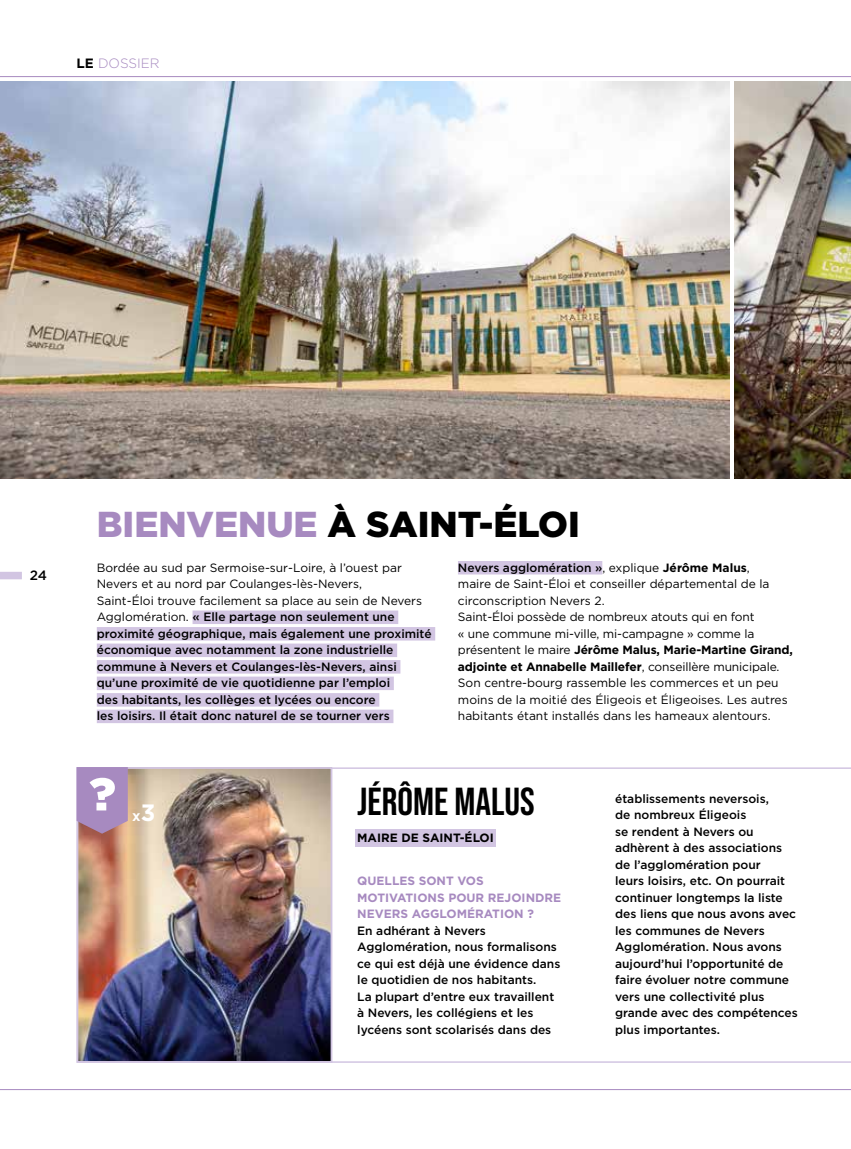
<style>
.page{position:relative;width:851px;height:1149px;background:#fff}
.page>*{position:absolute;margin:0;border:0;box-sizing:border-box;transform-origin:0 0}
.t1{font:39px "Bebas Neue";color:#000}
.t2{font:900 36px "Gotham";color:#000}
.t3{font:700 14.55px "Gotham";color:#fff}
.t4{font:300 13.5px "Gotham";color:#a78ac0}
.t5{font:500 13.5px "Gotham";color:#000}
.t6{font:500 12px/16.5px "Gotham";color:#000}
.t7{font:12px/16.5px "Gotham";color:#000}
.t8{font:700 12px/16.5px "Gotham";color:#a78ac0}
.t9{font:700 12px "Gotham";color:#000}
.s1{font-weight:700;color:#000}
.s2{color:#a78ac0}
.s3{font-weight:400}
.s4{font-weight:500}
.s5{font-weight:700}
.s6{font-size:23.55px}
</style>
<div class="page">
<img style="left:0;top:82px;width:729px;height:396px">
<img style="left:734px;top:82px;width:116px;height:396px">
<hr style="left:0;top:76px;width:850px;height:1px;background:#a78ac0">
<hr style="left:0;top:1088px;width:850px;height:1px;background:#a78ac0">
<div style="left:0;top:571px;width:22px;height:8px;background:#d2c5e2"></div>
<svg style="left:332px;top:767px;width:518px;height:295px"></svg>
<div style="left:192px;top:610px;width:206px;height:14px;background:#d2c5e2"></div>
<div style="left:97px;top:627px;width:338px;height:13px;background:#d2c5e2"></div>
<div style="left:97px;top:643px;width:300px;height:14px;background:#d2c5e2"></div>
<div style="left:97px;top:660px;width:303px;height:13px;background:#d2c5e2"></div>
<div style="left:97px;top:676px;width:297px;height:14px;background:#d2c5e2"></div>
<div style="left:97px;top:693px;width:282px;height:13px;background:#d2c5e2"></div>
<div style="left:97px;top:709px;width:296px;height:14px;background:#d2c5e2"></div>
<div style="left:458px;top:561px;width:144px;height:13px;background:#d2c5e2"></div>
<img style="left:80px;top:769px;width:249px;height:290px">
<div style="left:77px;top:766px;width:255px;height:296px;border:2px solid #d2c5e2"></div>
<svg style="left:77px;top:766px;width:51px;height:67px;background:#b498c0"></svg>
<p class="t4" style="left:77px;top:55px;width:85px"><span class="s1">LE</span> DOSSIER</p>
<p class="t5" style="left:30px;top:566px;width:19px">24</p>
<h2 class="t2" style="left:97px;top:503px;width:484px"><span class="s2">BIENVENUE</span> À SAINT-ÉLOI</h2>
<p class="t6" style="left:97px;top:558px;width:336px"><span class="s3">Bordée au sud par Sermoise-sur-Loire, à l’ouest par Nevers et au nord par Coulanges-lès-Nevers,<br>Saint-Éloi trouve facilement sa place au sein de Nevers Agglomération.</span> « Elle partage non seulement une proximité géographique, mais également une proximité économique avec notamment la zone industrielle commune à Nevers et Coulanges-lès-Nevers, ainsi qu’une proximité de vie quotidienne par l’emploi<br>des habitants, les collèges et lycées ou encore<br>les loisirs. Il était donc naturel de se tourner vers</p>
<p class="t7" style="left:458px;top:558px;width:336px"><span class="s4">Nevers agglomération »</span>, explique <span class="s5">Jérôme Malus</span>,<br>maire de Saint-Éloi et conseiller départemental de la circonscription Nevers 2.<br>Saint-Éloi possède de nombreux atouts qui en font<br>« une commune mi-ville, mi-campagne » comme la présentent le maire <span class="s5">Jérôme Malus, Marie-Martine Girand, adjointe et Annabelle Maillefer</span>, conseillère municipale.<br>Son centre-bourg rassemble les commerces et un peu moins de la moitié des Éligeois et Éligeoises. Les autres habitants étant installés dans les hameaux alentours.</p>
<p class="t3" style="left:132px;top:805px;width:25px">x<span class="s6">3</span></p>
<h1 class="t1" style="left:357px;top:779px;width:179px">JÉRÔME MALUS</h1>
<p class="t9" style="left:357px;top:829px;width:138px">MAIRE DE SAINT-ÉLOI</p>
<p class="t8" style="left:357px;top:872px;width:205px">QUELLES SONT VOS<br>MOTIVATIONS POUR REJOINDRE<br>NEVERS AGGLOMÉRATION ?</p>
<p class="t6" style="left:357px;top:921px;width:205px">En adhérant à Nevers<br>Agglomération, nous formalisons ce qui est déjà une évidence dans le quotidien de nos habitants.<br>La plupart d’entre eux travaillent à Nevers, les collégiens et les lycéens sont scolarisés dans des</p>
<p class="t6" style="left:615px;top:789px;width:184px">établissements neversois,<br>de nombreux Éligeois<br>se rendent à Nevers ou adhèrent à des associations de l’agglomération pour<br>leurs loisirs, etc. On pourrait continuer longtemps la liste des liens que nous avons avec les communes de Nevers<br>Agglomération. Nous avons aujourd’hui l’opportunité de faire évoluer notre commune vers une collectivité plus grande avec des compétences plus importantes.</p>
</div>
